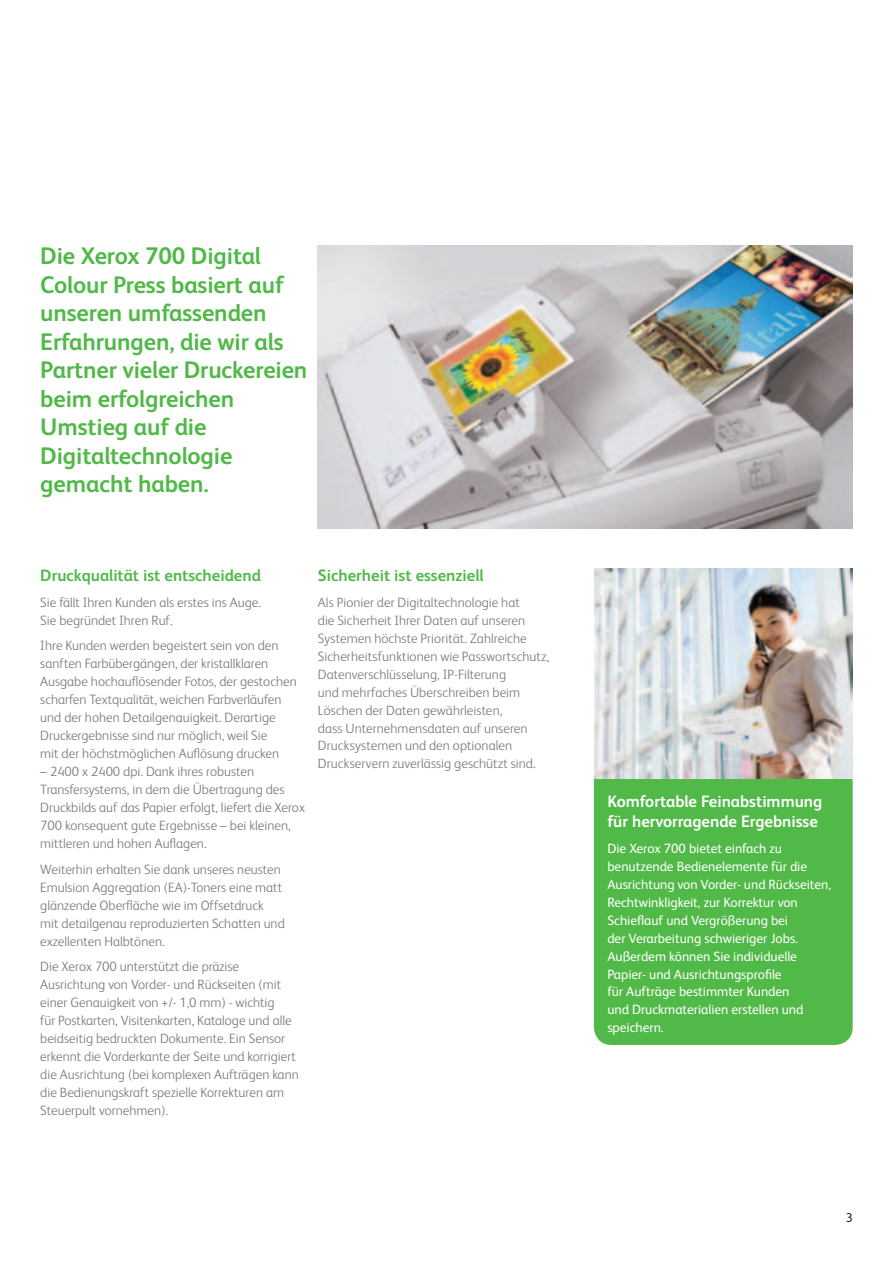
<style>
.page{position:relative;width:893px;height:1263px;background:#fff}
.page>*{position:absolute;margin:0;border:0;box-sizing:border-box;transform-origin:0 0}
.t1{font:700 24px/28.5px "Xerox Sans";letter-spacing:-.025em;color:#51b948}
.t2{font:700 16.5px/19.5px "Xerox Sans";letter-spacing:-.025em;color:#fff}
.t3{font:700 16.5px "Xerox Sans";color:#51b948}
.t4{font:300 13.5px/18px "Xerox Sans";color:#76787b}
.t5{font:13.5px/18px "Xerox Sans";letter-spacing:-.005em;color:#fff}
.t6{font:12.75px "Xerox Sans";color:#231f20}
</style>
<div class="page">
<div style="left:594px;top:764px;width:258px;height:281px;background:#51b948;border-radius:18px"></div>
<img style="left:594px;top:568px;width:258px;height:211px">
<img style="left:317px;top:245px;width:535px;height:283px">
<h1 class="t1" style="left:40px;top:244px;width:268px">Die Xerox 700 Digital<br>Colour Press basiert auf unseren umfassenden<br>Erfahrungen, die wir als<br>Partner vieler Druckereien beim erfolgreichen<br>Umstieg auf die<br>Digitaltechnologie gemacht haben.</h1>
<p class="t3" style="left:40px;top:570px;width:222px">Druckqualität ist entscheidend</p>
<p class="t4" style="left:40px;top:594px;width:222px">Sie fällt Ihren Kunden als erstes ins Auge.<br>Sie begründet Ihren Ruf.</p>
<p class="t4" style="left:40px;top:638px;width:258px">Ihre Kunden werden begeistert sein von den sanften Farbübergängen, der kristallklaren Ausgabe hochauflösender Fotos, der gestochen scharfen Textqualität, weichen Farbverläufen und der hohen Detailgenauigkeit. Derartige Druckergebnisse sind nur möglich, weil Sie<br>mit der höchstmöglichen Auflösung drucken</p>
<p class="t4" style="left:40px;top:764px;width:266px">– 2400 x 2400 dpi. Dank ihres robusten Transfersystems, in dem die Übertragung des Druckbilds auf das Papier erfolgt, liefert die Xerox 700 konsequent gute Ergebnisse – bei kleinen, mittleren und hohen Auflagen.</p>
<p class="t4" style="left:40px;top:861px;width:246px">Weiterhin erhalten Sie dank unseres neusten Emulsion Aggregation (EA)-Toners eine matt glänzende Oberfläche wie im Offsetdruck mit detailgenau reproduzierten Schatten und exzellenten Halbtönen.</p>
<p class="t4" style="left:40px;top:959px;width:260px">Die Xerox 700 unterstützt die präzise Ausrichtung von Vorder- und Rückseiten (mit einer Genauigkeit von +/- 1,0 mm) - wichtig<br>für Postkarten, Visitenkarten, Kataloge und alle beidseitig bedruckten Dokumente. Ein Sensor erkennt die Vorderkante der Seite und korrigiert die Ausrichtung (bei komplexen Aufträgen kann die Bedienungskraft spezielle Korrekturen am Steuerpult vornehmen).</p>
<p class="t3" style="left:318px;top:570px;width:167px">Sicherheit ist essenziell</p>
<p class="t4" style="left:318px;top:594px;width:233px">Als Pionier der Digitaltechnologie hat<br>die Sicherheit Ihrer Daten auf unseren Systemen höchste Priorität. Zahlreiche Sicherheitsfunktionen wie Passwortschutz, Datenverschlüsselung, IP-Filterung<br>und mehrfaches Überschreiben beim Löschen der Daten gewährleisten,<br>dass Unternehmensdaten auf unseren Drucksystemen und den optionalen Druckservern zuverlässig geschützt sind.</p>
<p class="t2" style="left:607px;top:794px;width:216px">Komfortable Feinabstimmung für hervorragende Ergebnisse</p>
<p class="t5" style="left:607px;top:840px;width:225px">Die Xerox 700 bietet einfach zu benutzende Bedienelemente für die Ausrichtung von Vorder- und Rückseiten, Rechtwinkligkeit, zur Korrektur von Schieflauf und Vergrößerung bei<br>der Verarbeitung schwieriger Jobs.<br>Außerdem können Sie individuelle Papier- und Ausrichtungsprofile<br>für Aufträge bestimmter Kunden<br>und Druckmaterialien erstellen und speichern.</p>
<p class="t6" style="left:845px;top:1214px;width:9px">3</p>
</div>
